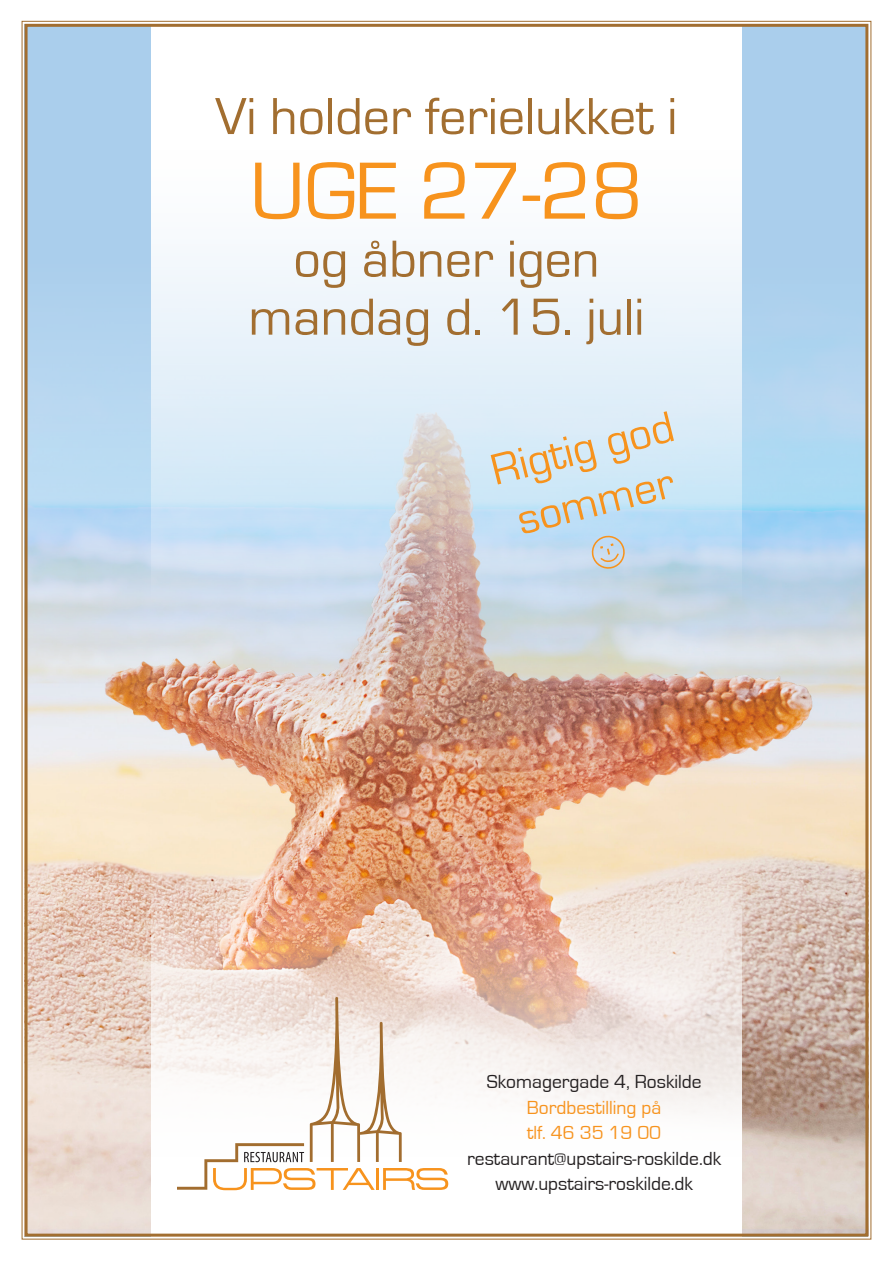
<style>
.page{position:relative;width:893px;height:1263px;background:#fff}
.page>*{position:absolute;margin:0;border:0;box-sizing:border-box;transform-origin:0 0}
.t1{font:84px "Eurostile";color:#f7931d}
.t2{font:54px/58.1px "Eurostile";color:#a26e30;text-align:center}
.t3{font:45.3px/54.4px "Eurostile";color:#f7931d}
.t4{font:19.5px/25.5px "Eurostile";color:#231f20;text-align:center}
.s1{color:#f7931d}
</style>
<div class="page">
<img style="left:21px;top:20px;width:851px;height:1220px">
<svg style="left:591px;top:535px;width:35px;height:34px"></svg>
<p class="t2" style="left:215px;top:88px;width:463px">Vi holder ferielukket i</p>
<p class="t1" style="left:250px;top:146px;width:395px">UGE 27-28</p>
<p class="t2" style="left:249px;top:231px;width:397px">og åbner igen mandag d. 15. juli</p>
<p class="t3" style="left:485px;top:445px;width:188px;rotate:-14deg">Rigtig god sommer</p>
<p class="t4" style="left:467px;top:1069px;width:255px">Skomagergade 4, Roskilde<br><span class="s1">Bordbestilling på<br>tlf. 46 35 19 00 </span>restaurant@upstairs-roskilde.dk www.upstairs-roskilde.dk</p>
</div>
